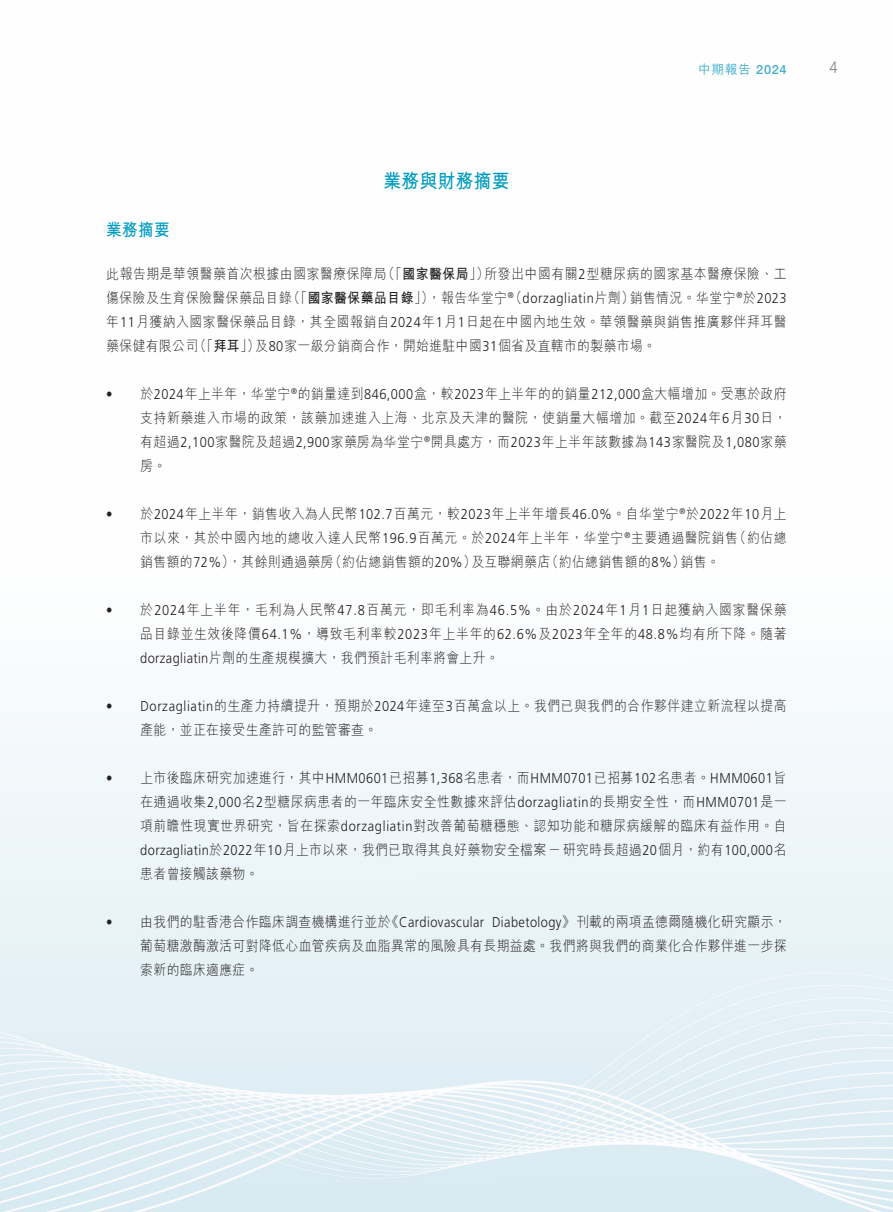
<style>
.page{position:relative;width:893px;height:1212px;background:#fff}
.page>*{position:absolute;margin:0;border:0;box-sizing:border-box;transform-origin:0 0}
.t1{font:700 19.5px "M Hei HK";letter-spacing:.03em;color:#009bbf;scale:.9 1}
.t2{font:700 17.25px "M Hei HK";color:#009bbf;scale:.9 1}
.t3{font:300 16.5px "Helvetica Neue LT Std";color:#76787b;scale:.9 1}
.t4{font:300 14.25px/24px "M Hei HK";letter-spacing:.035em;color:#231f20;scale:.9 1}
.t5{font:300 14.25px "M Hei HK";letter-spacing:.065em;color:#231f20;scale:.9 1}
.t6{font:300 14.25px "Frutiger LT Std";letter-spacing:.05em;color:#231f20;scale:.9 1}
.t7{font:700 14.25px "M Hei HK";letter-spacing:.035em;color:#231f20;scale:.9 1}
.t8{font:300 14.25px "Frutiger LT Std";letter-spacing:.03em;color:#231f20;scale:.9 1}
.t9{font:500 12.75px "M Hei HK";color:#40aecb}
.t10{font:300 8.25px "Frutiger LT Std";color:#231f20;scale:.9 1}
.s1{font-family:"Helvetica Neue LT Std"}
.s2{font-weight:300}
.s3{font-family:"Frutiger LT Std"}
.s4{font-family:"M Hei HK"}
.s5{font-weight:700}
</style>
<div class="page">
<img style="left:0;top:724px;width:893px;height:488px">
<p class="t2" style="left:106px;top:217px;width:72px">業務摘要</p>
<h1 class="t1" style="left:384px;top:166px;width:141px">業務與財務摘要</h1>
<p class="t9" style="left:698px;top:60px;width:90px">中期報告 <span class="s1">2024</span></p>
<p class="t4" style="left:106px;top:261px;width:313px">此報告期是華領醫藥首次根據由國家醫療保障局</p>
<p class="t7" style="left:382px;top:263px;width:120px"><span class="s2">（「</span>國家醫保局<span class="s2">」）</span></p>
<p class="t4" style="left:485px;top:261px;width:337px">所發出中國有關<span class="s3">2</span>型糖尿病的國家基本醫療保險、工</p>
<p class="t4" style="left:106px;top:285px;width:208px">傷保險及生育保險醫保藥品目錄</p>
<p class="t4" style="left:630px;top:285px;width:176px">銷售情況。华堂宁於<sup>®</sup> <span class="s3">2023</span></p>
<p class="t4" style="left:106px;top:309px;width:757px">年<span class="s3">11</span>月獲納入國家醫保藥品目錄，其全國報銷自<span class="s3">2024</span>年 月<span class="s3">1 1</span>日起在中國內地生效。華領醫藥與銷售推廣夥伴拜耳醫</p>
<p class="t4" style="left:255px;top:333px;width:447px">及<span class="s3">80</span>家一級分銷商合作，開始進駐中國<span class="s3">31</span>個省及直轄市的製藥市場。</p>
<p class="t6" style="left:428px;top:290px;width:231px"><span class="s4">，報告华堂宁（</span>dorzagliatin<span class="s4">片劑）</span></p>
<p class="t7" style="left:288px;top:287px;width:164px"><span class="s2">（「</span>國家醫保藥品目錄<span class="s2">」）</span></p>
<p class="t10" style="left:508px;top:290px;width:8px">R</p>
<p class="t4" style="left:194px;top:333px;width:75px">（「<span class="s5">拜耳</span>」）</p>
<p class="t4" style="left:106px;top:333px;width:104px">藥保健有限公司</p>
<p class="t8" style="left:106px;top:386px;width:9px">•</p>
<p class="t8" style="left:106px;top:506px;width:9px">•</p>
<p class="t8" style="left:106px;top:602px;width:9px">•</p>
<p class="t8" style="left:106px;top:698px;width:9px">•</p>
<p class="t8" style="left:106px;top:770px;width:9px">•</p>
<p class="t8" style="left:106px;top:914px;width:9px">•</p>
<p class="t4" style="left:298px;top:381px;width:545px">的銷量達到<span class="s3">846,000</span>盒，較<span class="s3">2023</span>年上半年的的銷量<span class="s3">212,000</span>盒大幅增加。受惠於政府</p>
<p class="t4" style="left:140px;top:381px;width:168px">於<span class="s3">2024</span>年上半年，华堂宁</p>
<p class="t10" style="left:291px;top:386px;width:8px">®</p>
<p class="t4" style="left:140px;top:405px;width:720px;text-align:right">支持新藥進入市場的政策，該藥加速進入上海、北京及天津的醫院，使銷量大幅增加。截至<span class="s3">2024</span>年 月<span class="s3">6 30</span>日，開具處方，而<span class="s3">2023</span>年上半年該數據為<span class="s3">143</span>家醫院及<span class="s3">1,080</span>家藥</p>
<p class="t4" style="left:140px;top:429px;width:316px">有超過<span class="s3">2,100</span>家醫院及超過<span class="s3">2,900</span>家藥房為华堂宁房。</p>
<p class="t4" style="left:140px;top:501px;width:720px">於<span class="s3">2024</span>年上半年，銷售收入為人民幣<span class="s3">102.7</span>百萬元，較<span class="s3">2023</span>年上半年增長<span class="s3">46.0%</span>。自华堂宁於<sup>®</sup> <span class="s3">2022</span>年<span class="s3">10</span>月上</p>
<p class="t10" style="left:424px;top:434px;width:8px">®</p>
<p class="t4" style="left:734px;top:525px;width:60px">（約佔總</p>
<p class="t4" style="left:140px;top:525px;width:538px">市以來，其於中國內地的總收入達人民幣<span class="s3">196.9</span>百萬元。於<span class="s3">2024</span>年上半年，华堂宁</p>
<p class="t4" style="left:631px;top:525px;width:120px">主要通過醫院銷售</p>
<p class="t10" style="left:624px;top:530px;width:8px">®</p>
<p class="t4" style="left:471px;top:549px;width:89px">及互聯網藥店</p>
<p class="t4" style="left:140px;top:549px;width:216px">銷售額的<span class="s3">72%</span> ，）其餘則通過藥房</p>
<p class="t5" style="left:140px;top:602px;width:720px">於<span class="s3">2024</span>年上半年，毛利為人民幣<span class="s3">47.8</span>百萬元，即毛利率為<span class="s3">46.5%</span>。由於<span class="s3">2024</span>年<span class="s3">1</span>月<span class="s3">1</span>日起獲納入國家醫保藥</p>
<p class="t4" style="left:329px;top:549px;width:165px">（約佔總銷售額的<span class="s3">20%</span>）</p>
<p class="t4" style="left:546px;top:549px;width:156px">（約佔總銷售額的<span class="s3">8%</span>）</p>
<p class="t4" style="left:681px;top:549px;width:45px">銷售。</p>
<p class="t4" style="left:140px;top:621px;width:720px">品目錄並生效後降價<span class="s3">64.1%</span>，導致毛利率較<span class="s3">2023</span>年上半年的<span class="s3">62.6%</span>及<span class="s3">2023</span>年全年的<span class="s3">48.8%</span>均有所下降。隨著<span class="s3">dorzagliatin</span>片劑的生產規模擴大，我們預計毛利率將會上升。</p>
<p class="t4" style="left:140px;top:693px;width:720px"><span class="s3">Dorzagliatin</span>的生產力持續提升，預期於<span class="s3">2024</span>年達至<span class="s3">3</span>百萬盒以上。我們已與我們的合作夥伴建立新流程以提高</p>
<p class="t4" style="left:140px;top:717px;width:265px">產能，並正在接受生產許可的監管審查。</p>
<p class="t4" style="left:140px;top:765px;width:720px">上市後臨床研究加速進行，其中<span class="s3">HMM0601</span>已招募<span class="s3">1,368</span>名患者，而<span class="s3">HMM0701</span>已招募<span class="s3">102</span>名患者。<span class="s3">HMM0601</span>旨</p>
<p class="t4" style="left:140px;top:789px;width:720px;text-align:justify">在通過收集<span class="s3">2,000</span>名<span class="s3">2</span>型糖尿病患者的一年臨床安全性數據來評估<span class="s3">dorzagliatin</span>的長期安全性，而<span class="s3">HMM0701</span>是一項前瞻性現實世界研究，旨在探索<span class="s3">dorzagliatin</span>對改善葡萄糖穩態、認知功能和糖尿病緩解的臨床有益作用。自<span class="s3">dorzagliatin</span>於<span class="s3">2022</span>年<span class="s3">10</span>月上市以來，我們已取得其良好藥物安全檔案－研究時長超過<span class="s3">20</span>個月，約有<span class="s3">100,000</span>名患者曾接觸該藥物。</p>
<p class="t4" style="left:492px;top:909px;width:329px"><span class="s3">Diabetology</span>》刊載的兩項孟德爾隨機化研究顯示，</p>
<p class="t4" style="left:140px;top:909px;width:279px">由我們的駐香港合作臨床調查機構進行並於</p>
<p class="t8" style="left:386px;top:914px;width:111px"><span class="s4">《</span>Cardiovascular</p>
<p class="t4" style="left:140px;top:933px;width:720px">葡萄糖激酶激活可對降低心血管疾病及血脂異常的風險具有長期益處。我們將與我們的商業化合作夥伴進一步探索新的臨床適應症。</p>
<p class="t3" style="left:829px;top:57px;width:11px">4</p>
</div>
